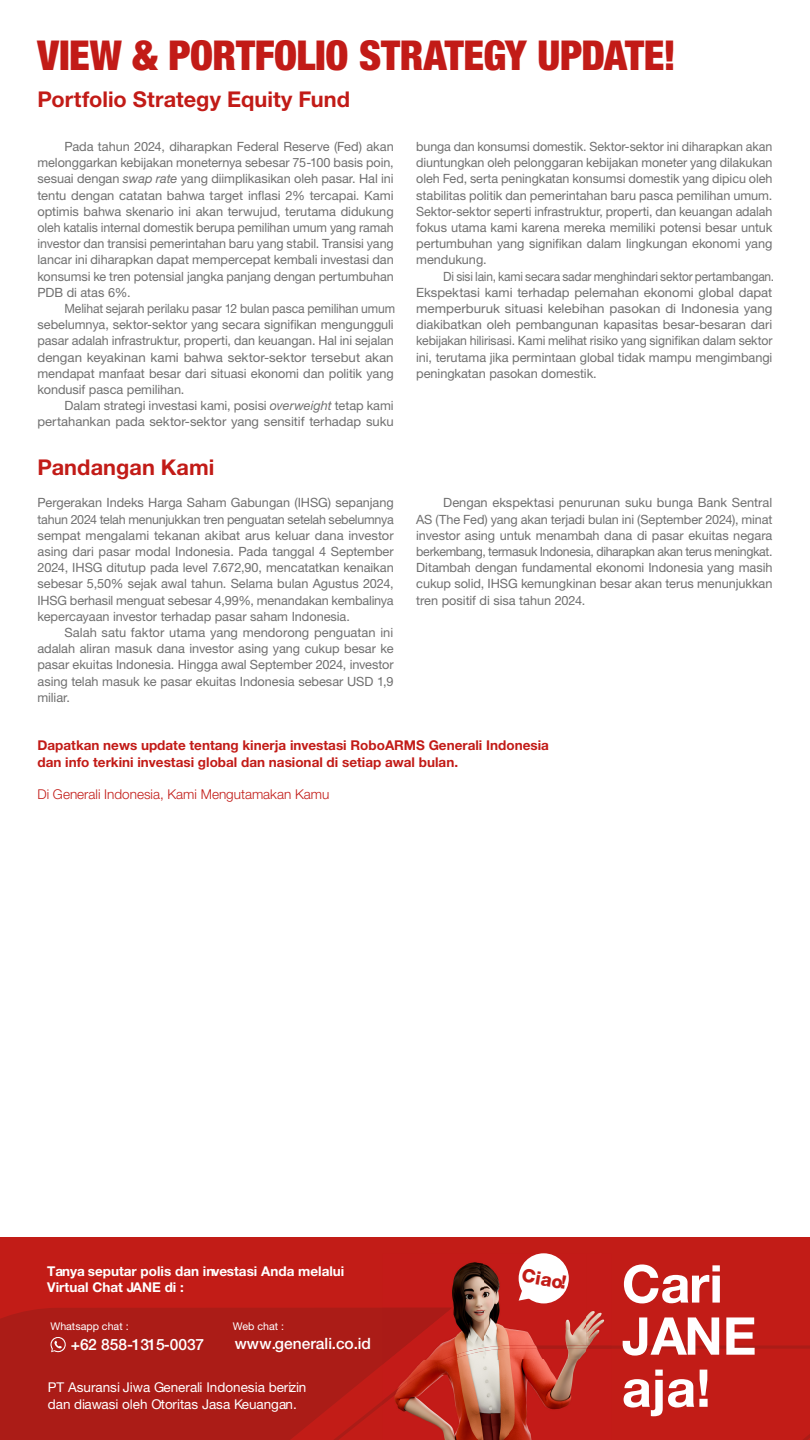
<style>
.page{position:relative;width:810px;height:1440px;background:#fff}
.page>*{position:absolute;margin:0;border:0;box-sizing:border-box;transform-origin:0 0}
.t1{font:700 52.12px/52.1px "Helvetica Neue LT Std";color:#fff}
.t2{font:900 condensed 41.25px "Helvetica Neue LT Std";letter-spacing:-.01em;color:#c21b17}
.t3{font:700 21.75px "Helvetica Neue LT Std";color:#c21b17}
.t4{font:800 18.45px "Helvetica Neue LT Std";color:#c21c17}
.t5{font:500 15.6px "Helvetica Neue LT Std";color:#fff}
.t6{font:700 13.5px/16.2px "Helvetica Neue LT Std";color:#c21b17}
.t7{font:13.5px/16.5px "Helvetica Neue LT Std";color:#fff}
.t8{font:700 13.5px/16.2px "Helvetica Neue LT Std";color:#fff}
.t9{font:300 13.5px "Helvetica Neue LT Std";color:#c21b17}
.t10{font:12.75px/16.2px "Helvetica Neue LT Std";letter-spacing:-.005em;color:#707070;text-align:justify}
.t11{font:12.75px/16.2px "Helvetica Neue LT Std";letter-spacing:-.005em;color:#707070;scale:.94 1}
.t12{font:12.75px/16.2px "Helvetica Neue LT Std";letter-spacing:-.005em;color:#707070;text-align:justify;scale:.96 1}
.t13{font:10.65px "Helvetica Neue LT Std";color:#fff}
.s1{font-style:italic}
</style>
<div class="page">
<div style="left:0;top:1238px;width:810px;height:202px;background:#c21c17"></div>
<svg style="left:612px;top:1345px;width:198px;height:95px"></svg>
<svg style="left:0;top:1308px;width:382px;height:132px;background:#ac1c17"></svg>
<svg style="left:50px;top:1336px;width:17px;height:17px"></svg>
<img style="left:397px;top:1253px;width:215px;height:187px">
<img style="left:407px;top:1354px;width:52px;height:31px">
<img style="left:459px;top:1346px;width:153px;height:11px">
<img style="left:382px;top:1381px;width:26px;height:24px">
<img style="left:382px;top:1308px;width:70px;height:57px">
<div style="left:519px;top:1253px;width:50px;height:50px;background:#fff;border-radius:50%"></div>
<svg style="left:519px;top:1284px;width:14px;height:17px"></svg>
<p class="t2" style="left:38px;top:30px;width:640px">VIEW &amp; PORTFOLIO STRATEGY UPDATE!</p>
<p class="t3" style="left:38px;top:86px;width:314px">Portfolio Strategy Equity Fund</p>
<p class="t10" style="left:38px;top:138px;width:358px;text-indent:27px">Pada tahun 2024, diharapkan Federal Reserve (Fed) akan melonggarkan kebijakan moneternya sebesar 75-100 basis poin, sesuai dengan <span class="s1">swap rate</span> yang diimplikasikan oleh pasar. Hal ini tentu dengan catatan bahwa target inflasi 2% tercapai. Kami optimis bahwa skenario ini akan terwujud, terutama didukung oleh katalis internal domestik berupa pemilihan umum yang ramah investor dan transisi pemerintahan baru yang stabil. Transisi yang lancar ini diharapkan dapat mempercepat kembali investasi dan konsumsi ke tren potensial jangka panjang dengan pertumbuhan PDB di atas 6%.</p>
<p class="t12" style="left:38px;top:300px;width:374px;text-indent:27px">Melihat sejarah perilaku pasar 12 bulan pasca pemilihan umum sebelumnya, sektor-sektor yang secara signifikan mengungguli pasar adalah infrastruktur, properti, dan keuangan. Hal ini sejalan dengan keyakinan kami bahwa sektor-sektor tersebut akan mendapat manfaat besar dari situasi ekonomi dan politik yang kondusif pasca pemilihan.</p>
<p class="t10" style="left:38px;top:397px;width:358px;text-align:right">Dalam strategi investasi kami, posisi <span class="s1">overweight</span> tetap kami pertahankan pada sektor-sektor yang sensitif terhadap suku</p>
<p class="t10" style="left:416px;top:138px;width:358px">bunga dan konsumsi domestik. Sektor-sektor ini diharapkan akan diuntungkan oleh pelonggaran kebijakan moneter yang dilakukan oleh Fed, serta peningkatan konsumsi domestik yang dipicu oleh stabilitas politik dan pemerintahan baru pasca pemilihan umum.<br>Sektor-sektor seperti infrastruktur, properti, dan keuangan adalah fokus utama kami karena mereka memiliki potensi besar untuk pertumbuhan yang signifikan dalam lingkungan ekonomi yang mendukung.</p>
<p class="t11" style="left:416px;top:268px;width:382px;text-indent:27px">Di sisi lain, kami secara sadar menghindari sektor pertambangan.<br>Ekspektasi kami terhadap pelemahan ekonomi global dapat memperburuk situasi kelebihan pasokan di Indonesia yang diakibatkan oleh pembangunan kapasitas besar-besaran dari kebijakan hilirisasi. Kami melihat risiko yang signifikan dalam sektor ini, terutama jika permintaan global tidak mampu mengimbangi peningkatan pasokan domestik.</p>
<p class="t3" style="left:38px;top:454px;width:178px">Pandangan Kami</p>
<p class="t10" style="left:38px;top:494px;width:358px">Pergerakan Indeks Harga Saham Gabungan (IHSG) sepanjang tahun 2024 telah menunjukkan tren penguatan setelah sebelumnya sempat mengalami tekanan akibat arus keluar dana investor asing dari pasar modal Indonesia. Pada tanggal 4 September 2024, IHSG ditutup pada level 7.672,90, mencatatkan kenaikan sebesar 5,50% sejak awal tahun. Selama bulan Agustus 2024, IHSG berhasil menguat sebesar 4,99%, menandakan kembalinya kepercayaan investor terhadap pasar saham Indonesia.</p>
<p class="t10" style="left:38px;top:624px;width:358px;text-indent:27px">Salah satu faktor utama yang mendorong penguatan ini adalah aliran masuk dana investor asing yang cukup besar ke pasar ekuitas Indonesia. Hingga awal September 2024, investor asing telah masuk ke pasar ekuitas Indonesia sebesar USD 1,9 miliar.</p>
<p class="t10" style="left:416px;top:494px;width:358px;text-indent:27px">Dengan ekspektasi penurunan suku bunga Bank Sentral AS (The Fed) yang akan terjadi bulan ini (September 2024), minat investor asing untuk menambah dana di pasar ekuitas negara berkembang, termasuk Indonesia, diharapkan akan terus meningkat.<br>Ditambah dengan fundamental ekonomi Indonesia yang masih cukup solid, IHSG kemungkinan besar akan terus menunjukkan tren positif di sisa tahun 2024.</p>
<p class="t6" style="left:38px;top:737px;width:513px">Dapatkan news update tentang kinerja investasi RoboARMS Generali Indonesia dan info terkini investasi global dan nasional di setiap awal bulan.</p>
<p class="t9" style="left:38px;top:786px;width:293px">Di Generali Indonesia, Kami Mengutamakan Kamu</p>
<p class="t8" style="left:47px;top:1263px;width:299px">Tanya seputar polis dan investasi Anda melalui<br>Virtual Chat JANE di :</p>
<p class="t13" style="left:50px;top:1320px;width:80px">Whatsapp chat :</p>
<p class="t5" style="left:71px;top:1335px;width:135px">+62 858-1315-0037</p>
<p class="t13" style="left:233px;top:1320px;width:53px">Web chat :</p>
<p class="t5" style="left:235px;top:1334px;width:138px">www.generali.co.id</p>
<p class="t7" style="left:48px;top:1379px;width:260px">PT Asuransi Jiwa Generali Indonesia berizin dan diawasi oleh Otoritas Jasa Keuangan.</p>
<h3 class="t4" style="left:524px;top:1264px;width:47px;rotate:10deg">Ciao!</h3>
<h1 class="t1" style="left:622px;top:1257px;width:136px">Cari<br>JANE aja!</h1>
</div>
